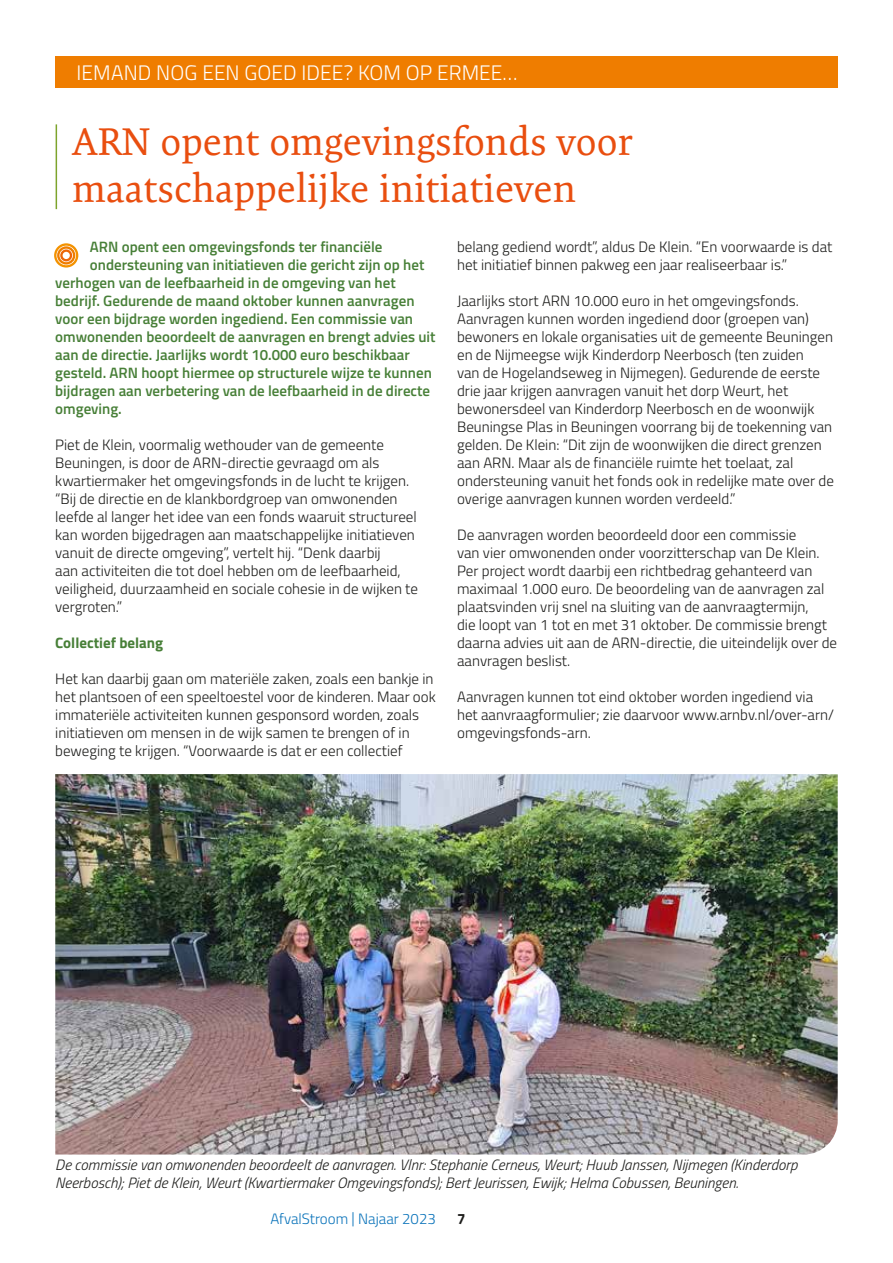
<style>
.page{position:relative;width:893px;height:1263px;background:#fff}
.page>*{position:absolute;margin:0;border:0;box-sizing:border-box;transform-origin:0 0}
.t1{font:39px/46.8px "Expo Serif Pro";color:#e94e0f}
.t2{font:300 21px "Titillium Web";color:#fff}
.t3{font:300 15px/18px "Titillium Web";color:#1d1d1b}
.t4{font:600 15px "Titillium Web";color:#477f37}
.t5{font:italic 300 15px/18px "Titillium Web";color:#1d1d1b}
.t6{font:300 15px "Titillium Web";color:#0a73ba}
.t7{font:700 15px "Titillium Web";color:#477f37}
.t8{font:700 15px "Titillium Web";color:#1d1d1b}
</style>
<div class="page">
<div style="left:55px;top:56px;width:783px;height:32px;background:#ef7d00"></div>
<hr style="left:56px;top:124px;width:1px;height:85px;background:#7da42c">
<div style="left:54px;top:243px;width:24px;height:25px;border:2px solid #f39200;border-radius:50%"></div>
<div style="left:57px;top:246px;width:18px;height:19px;border:2px solid #ef7d00;border-radius:50%"></div>
<div style="left:60px;top:249px;width:12px;height:12px;border:2px solid #ec6608;border-radius:50%"></div>
<img style="left:55px;top:774px;width:783px;height:380px">
<h2 class="t2" style="left:77px;top:58px;width:442px">IEMAND NOG EEN GOED IDEE? KOM OP ERMEE…</h2>
<h1 class="t1" style="left:72px;top:118px;width:562px">ARN opent omgevingsfonds voor maatschappelijke initiatieven</h1>
<p class="t4" style="left:90px;top:235px;width:294px">ARN opent een omgevingsfonds ter financiële</p>
<p class="t4" style="left:90px;top:253px;width:336px">ondersteuning van initiatieven die gericht zijn op het</p>
<p class="t4" style="left:55px;top:271px;width:342px">verhogen van de leefbaarheid in de omgeving van het</p>
<p class="t4" style="left:55px;top:289px;width:361px">bedrijf. Gedurende de maand oktober kunnen aanvragen</p>
<p class="t4" style="left:55px;top:307px;width:359px">voor een bijdrage worden ingediend. Een commissie van</p>
<p class="t4" style="left:55px;top:325px;width:382px">omwonenden beoordeelt de aanvragen en brengt advies uit</p>
<p class="t4" style="left:55px;top:343px;width:356px">aan de directie. Jaarlijks wordt 10.000 euro beschikbaar</p>
<p class="t4" style="left:55px;top:361px;width:378px">gesteld. ARN hoopt hiermee op structurele wijze te kunnen</p>
<p class="t4" style="left:55px;top:379px;width:376px">bijdragen aan verbetering van de leefbaarheid in de directe</p>
<p class="t4" style="left:55px;top:397px;width:68px">omgeving.</p>
<p class="t3" style="left:55px;top:435px;width:364px">Piet de Klein, voormalig wethouder van de gemeente Beuningen, is door de ARN-directie gevraagd om als kwartiermaker het omgevingsfonds in de lucht te krijgen. “Bij de directie en de klankbordgroep van omwonenden leefde al langer het idee van een fonds waaruit structureel kan worden bijgedragen aan maatschappelijke initiatieven vanuit de directe omgeving”, vertelt hij. “Denk daarbij<br>aan activiteiten die tot doel hebben om de leefbaarheid, veiligheid, duurzaamheid en sociale cohesie in de wijken te vergroten.”</p>
<p class="t7" style="left:55px;top:631px;width:109px">Collectief belang</p>
<p class="t3" style="left:55px;top:669px;width:382px">Het kan daarbij gaan om materiële zaken, zoals een bankje in het plantsoen of een speeltoestel voor de kinderen. Maar ook immateriële activiteiten kunnen gesponsord worden, zoals initiatieven om mensen in de wijk samen te brengen of in beweging te krijgen. “Voorwaarde is dat er een collectief</p>
<p class="t3" style="left:457px;top:237px;width:377px">belang gediend wordt”, aldus De Klein. “En voorwaarde is dat het initiatief binnen pakweg een jaar realiseerbaar is.”</p>
<p class="t3" style="left:457px;top:291px;width:378px">Jaarlijks stort ARN 10.000 euro in het omgevingsfonds.<br>Aanvragen kunnen worden ingediend door (groepen van) bewoners en lokale organisaties uit de gemeente Beuningen en de Nijmeegse wijk Kinderdorp Neerbosch (ten zuiden<br>van de Hogelandseweg in Nijmegen). Gedurende de eerste drie jaar krijgen aanvragen vanuit het dorp Weurt, het bewonersdeel van Kinderdorp Neerbosch en de woonwijk Beuningse Plas in Beuningen voorrang bij de toekenning van gelden. De Klein: “Dit zijn de woonwijken die direct grenzen aan ARN. Maar als de financiële ruimte het toelaat, zal ondersteuning vanuit het fonds ook in redelijke mate over de overige aanvragen kunnen worden verdeeld.”</p>
<p class="t3" style="left:457px;top:525px;width:382px">De aanvragen worden beoordeeld door een commissie<br>van vier omwonenden onder voorzitterschap van De Klein.<br>Per project wordt daarbij een richtbedrag gehanteerd van maximaal 1.000 euro. De beoordeling van de aanvragen zal plaatsvinden vrij snel na sluiting van de aanvraagtermijn,<br>die loopt van 1 tot en met 31 oktober. De commissie brengt daarna advies uit aan de ARN-directie, die uiteindelijk over de aanvragen beslist.</p>
<p class="t3" style="left:457px;top:687px;width:379px">Aanvragen kunnen tot eind oktober worden ingediend via het aanvraagformulier; zie daarvoor www.arnbv.nl/over-arn/ omgevingsfonds-arn.</p>
<p class="t5" style="left:55px;top:1155px;width:744px">De commissie van omwonenden beoordeelt de aanvragen. Vlnr: Stephanie Cerneus, Weurt; Huub Janssen, Nijmegen (Kinderdorp<br>Neerbosch); Piet de Klein, Weurt (Kwartiermaker Omgevingsfonds); Bert Jeurissen, Ewijk; Helma Cobussen, Beuningen.</p>
<p class="t6" style="left:270px;top:1208px;width:167px">AfvalStroom | Najaar 2023</p>
<p class="t8" style="left:457px;top:1207px;width:10px">7</p>
</div>
